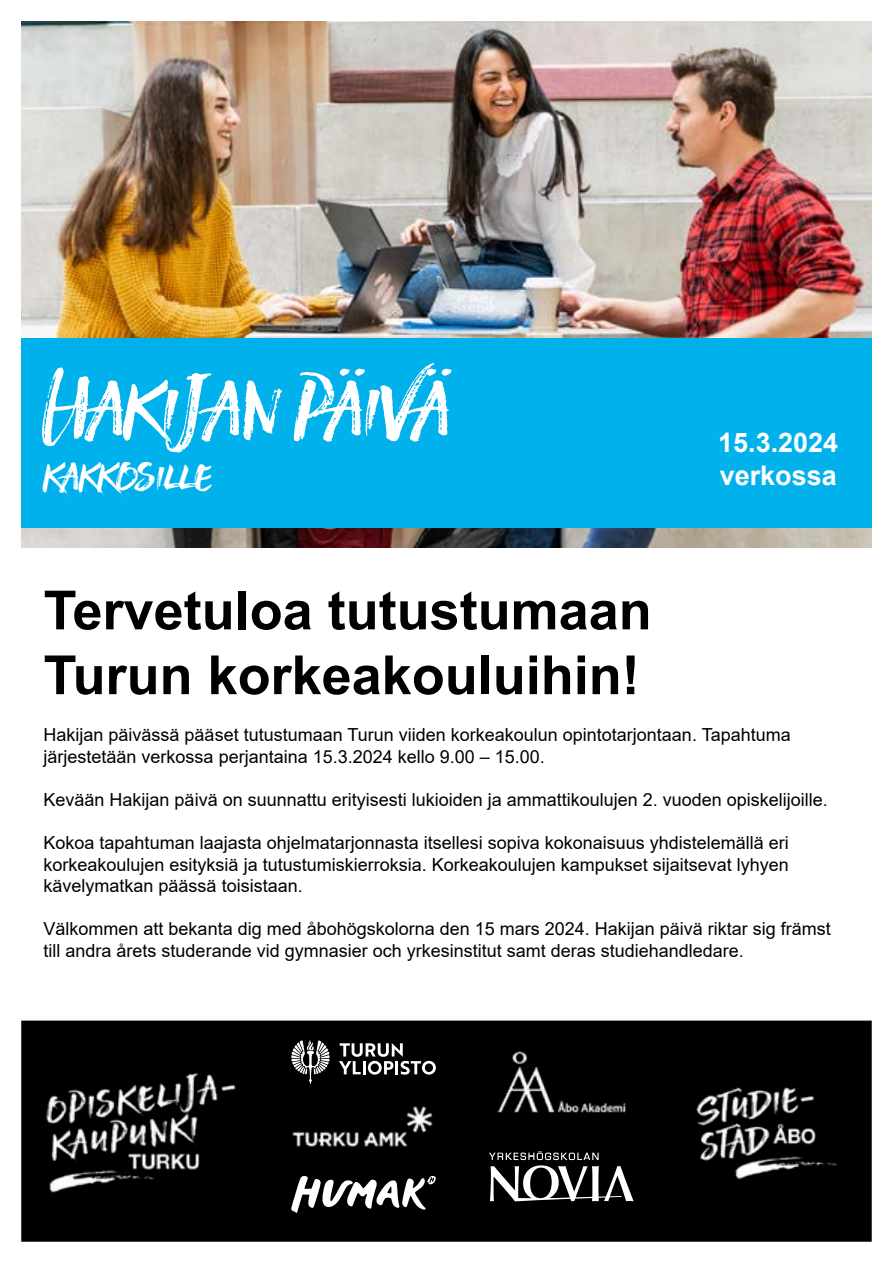
<style>
.page{position:relative;width:893px;height:1263px;background:#fff}
.page>*{position:absolute;margin:0;border:0;box-sizing:border-box;transform-origin:0 0}
.t1{font:90px "STONEHARBOUR";color:#fff}
.t2{font:700 54px/64.8px "Arial";color:#000}
.t3{font:45px "STONEHARBOUR";color:#fff}
.t4{font:700 27px/32.4px "Arial";color:#fff}
.t5{font:18px/21.6px "Arial";color:#000}
</style>
<div class="page">
<img style="left:21px;top:21px;width:851px;height:526px">
<div style="left:21px;top:338px;width:851px;height:189px;background:#00b1eb"></div>
<div style="left:22px;top:1021px;width:849px;height:220px;background:#000"></div>
<div style="left:21px;top:1020px;width:851px;height:222px;border:2px solid #000"></div>
<img style="left:46px;top:1072px;width:190px;height:121px">
<svg style="left:291px;top:1040px;width:39px;height:44px"></svg>
<svg style="left:339px;top:1043px;width:97px;height:31px"></svg>
<img style="left:497px;top:1051px;width:129px;height:62px">
<img style="left:292px;top:1106px;width:141px;height:41px">
<svg style="left:489px;top:1151px;width:145px;height:50px"></svg>
<img style="left:696px;top:1087px;width:142px;height:92px">
<svg style="left:291px;top:1176px;width:145px;height:37px"></svg>
<h1 class="t1" style="left:44px;top:340px;width:407px">Hakijan päivä</h1>
<h3 class="t3" style="left:44px;top:442px;width:170px">kakkosille</h3>
<h3 class="t4" style="left:718px;top:427px;width:122px">15.3.2024 verkossa</h3>
<h2 class="t2" style="left:44px;top:579px;width:610px">Tervetuloa tutustumaan<br>Turun korkeakouluihin!</h2>
<p class="t5" style="left:44px;top:724px;width:749px">Hakijan päivässä pääset tutustumaan Turun viiden korkeakoulun opintotarjontaan. Tapahtuma järjestetään verkossa perjantaina 15.3.2024 kello 9.00 – 15.00.</p>
<p class="t5" style="left:44px;top:788px;width:786px">Kevään Hakijan päivä on suunnattu erityisesti lukioiden ja ammattikoulujen 2. vuoden opiskelijoille.</p>
<p class="t5" style="left:44px;top:832px;width:747px;text-align:justify">Kokoa tapahtuman laajasta ohjelmatarjonnasta itsellesi sopiva kokonaisuus yhdistelemällä eri korkeakoulujen esityksiä ja tutustumiskierroksia. Korkeakoulujen kampukset sijaitsevat lyhyen kävelymatkan päässä toisistaan.</p>
<p class="t5" style="left:44px;top:918px;width:789px">Välkommen att bekanta dig med åbohögskolorna den 15 mars 2024. Hakijan päivä riktar sig främst till andra årets studerande vid gymnasier och yrkesinstitut samt deras studiehandledare.</p>
</div>
